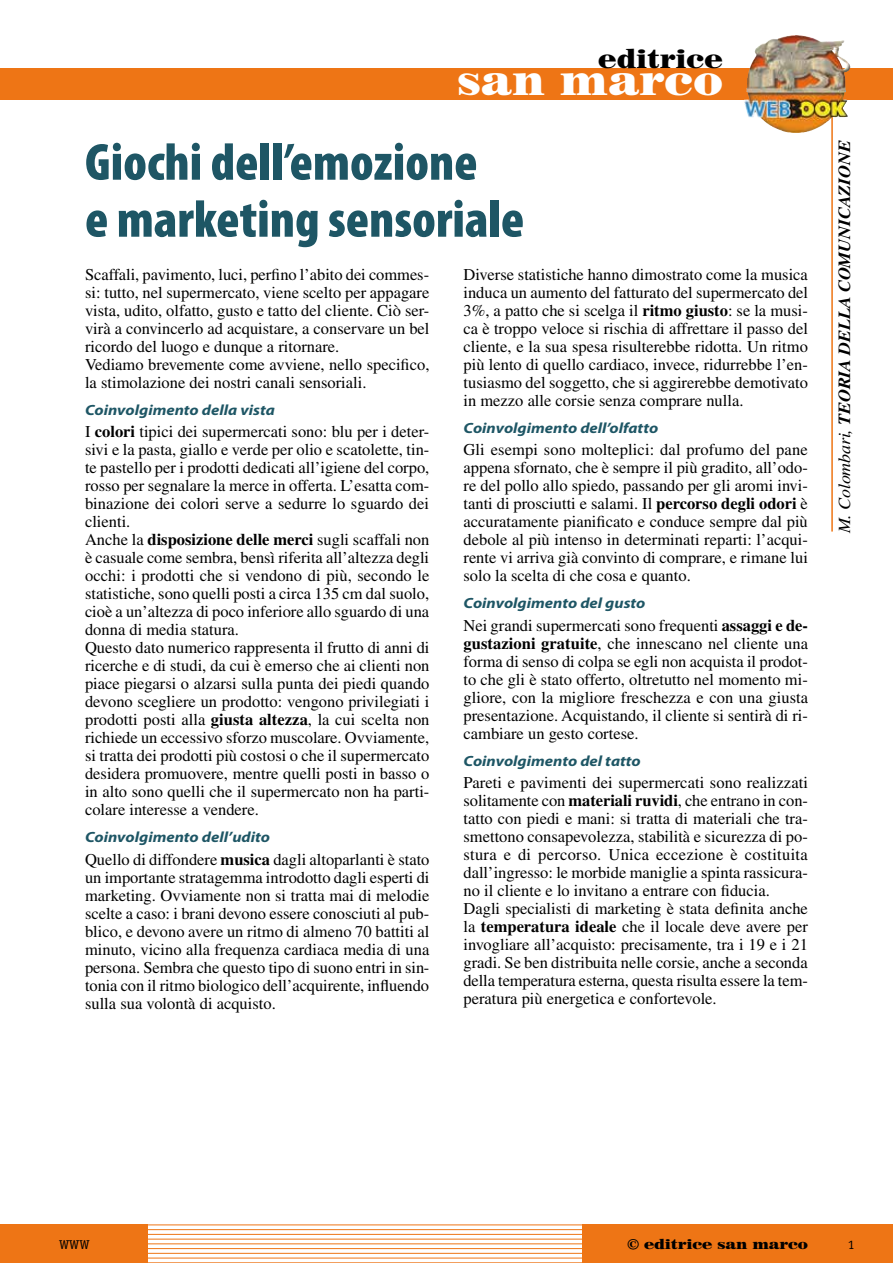
<style>
.page{position:relative;width:893px;height:1263px;background:#fff}
.page>*{position:absolute;margin:0;border:0;box-sizing:border-box;transform-origin:0 0}
._00_tit__www{font:900 condensed 52.5px/57px "Myriad Pro";color:#1e5665}
.t1{font:900 43.5px "Century 725 BT";color:#fff}
.t2{font:900 27px "Century 725 BT";color:#000}
.t3{font:italic 700 17.1px "Times LT Std";letter-spacing:-.015em;color:#000;scale:1.05 1}
._01_testo{font:16.5px/18px "Times LT Std";color:#000;text-align:justify}
._01_testo_prima_riga{font:16.5px/18px "Times LT Std";color:#000;text-align:justify}
._00_tit__sottosottop{font:italic 700 14.85px "Myriad Pro";color:#1e5665;scale:1.11 1}
.t4{font:900 14.25px "Century 725 BT";letter-spacing:-.01em;color:#000;scale:1.05 1}
.t5{font:12.9px "Officina Serif Std";color:#000;scale:1.05 1}
.s1{font-weight:700}
.s2{font-weight:400}
</style>
<div class="page">
<div style="left:0;top:1225px;width:147px;height:38px;background:#ee7515"></div>
<div style="left:583px;top:1225px;width:310px;height:38px;background:#ee7515"></div>
<hr style="left:145px;top:1224px;width:442px;height:1px;background:#ee7515">
<hr style="left:145px;top:1229px;width:442px;height:1px;background:#ee7515">
<hr style="left:145px;top:1234px;width:442px;height:1px;background:#ee7515">
<hr style="left:145px;top:1239px;width:442px;height:1px;background:#ee7515">
<hr style="left:145px;top:1243px;width:442px;height:1px;background:#ee7515">
<hr style="left:145px;top:1248px;width:442px;height:1px;background:#ee7515">
<hr style="left:145px;top:1253px;width:442px;height:1px;background:#ee7515">
<hr style="left:145px;top:1258px;width:442px;height:1px;background:#ee7515">
<hr style="left:145px;top:1262px;width:442px;height:1px;background:#ee7515">
<hr style="left:831px;top:113px;width:2px;height:418px;background:#ee7515">
<div style="left:0;top:68px;width:893px;height:32px;background:#ee7515"></div>
<img style="left:744px;top:35px;width:55px;height:98px">
<h3 class="t2" style="left:598px;top:42px;width:126px">editrice</h3>
<h2 class="t1" style="left:456px;top:53px;width:268px">san marco</h2>
<p class="_00_tit__www" style="left:85px;top:134px;width:441px">Giochi dell’emozione<br>e marketing sensoriale</p>
<p class="_01_testo_prima_riga" style="left:85px;top:265px;width:346px">Scaffali, pavimento, luci, perfino l’abito dei commes&shy;si: tutto, nel supermercato, viene scelto per appagare vista, udito, olfatto, gusto e tatto del cliente. Ciò ser&shy;virà a convincerlo ad acquistare, a conservare un bel ricordo del luogo e dunque a ritornare.</p>
<p class="_01_testo" style="left:85px;top:355px;width:346px">Vediamo brevemente come avviene, nello specifico, la stimolazione dei nostri canali sensoriali.</p>
<p class="_00_tit__sottosottop" style="left:85px;top:402px;width:173px">Coinvolgimento della vista</p>
<p class="_01_testo" style="left:85px;top:423px;width:346px">I <span class="s1">colori</span> tipici dei supermercati sono: blu per i deter&shy;sivi e la pasta, giallo e verde per olio e scatolette, tin&shy;te pastello per i prodotti dedicati all’igiene del corpo, rosso per segnalare la merce in offerta. L’esatta com&shy;binazione dei colori serve a sedurre lo sguardo dei clienti.</p>
<p class="_01_testo" style="left:85px;top:531px;width:346px">Anche la <span class="s1">disposizione delle merci</span> sugli scaffali non è casuale come sembra, bensì riferita all’altezza degli occhi: i prodotti che si vendono di più, secondo le statistiche, sono quelli posti a circa 135 cm dal suolo, cioè a un’altezza di poco inferiore allo sguardo di una donna di media statura.</p>
<p class="_01_testo" style="left:85px;top:639px;width:346px">Questo dato numerico rappresenta il frutto di anni di ricerche e di studi, da cui è emerso che ai clienti non piace piegarsi o alzarsi sulla punta dei piedi quando devono scegliere un prodotto: vengono privilegiati i prodotti posti alla <span class="s1">giusta altezza</span>, la cui scelta non richiede un eccessivo sforzo muscolare. Ovviamente, si tratta dei prodotti più costosi o che il supermercato desidera promuovere, mentre quelli posti in basso o in alto sono quelli che il supermercato non ha parti&shy;colare interesse a vendere.</p>
<p class="_00_tit__sottosottop" style="left:85px;top:829px;width:168px">Coinvolgimento dell’udito</p>
<p class="_01_testo" style="left:85px;top:850px;width:346px">Quello di diffondere <span class="s1">musica</span> dagli altoparlanti è stato un importante stratagemma introdotto dagli esperti di marketing. Ovviamente non si tratta mai di melodie scelte a caso: i brani devono essere conosciuti al pub&shy;blico, e devono avere un ritmo di almeno 70 battiti al minuto, vicino alla frequenza cardiaca media di una persona. Sembra che questo tipo di suono entri in sin&shy;tonia con il ritmo biologico dell’acquirente, influendo sulla sua volontà di acquisto.</p>
<p class="_01_testo" style="left:463px;top:265px;width:346px">Diverse statistiche hanno dimostrato come la musica induca un aumento del fatturato del supermercato del 3%, a patto che si scelga il <span class="s1">ritmo giusto</span>: se la musi&shy;ca è troppo veloce si rischia di affrettare il passo del cliente, e la sua spesa risulterebbe ridotta. Un ritmo più lento di quello cardiaco, invece, ridurrebbe l’en&shy;tusiasmo del soggetto, che si aggirerebbe demotivato in mezzo alle corsie senza comprare nulla.</p>
<p class="_00_tit__sottosottop" style="left:463px;top:420px;width:177px">Coinvolgimento dell’olfatto</p>
<p class="_01_testo" style="left:463px;top:441px;width:346px">Gli esempi sono molteplici: dal profumo del pane appena sfornato, che è sempre il più gradito, all’odo&shy;re del pollo allo spiedo, passando per gli aromi invi&shy;tanti di prosciutti e salami. Il <span class="s1">percorso degli odori</span> è accuratamente pianificato e conduce sempre dal più debole al più intenso in determinati reparti: l’acqui&shy;rente vi arriva già convinto di comprare, e rimane lui solo la scelta di che cosa e quanto.</p>
<p class="_00_tit__sottosottop" style="left:463px;top:595px;width:165px">Coinvolgimento del gusto</p>
<p class="_01_testo" style="left:463px;top:616px;width:346px">Nei grandi supermercati sono frequenti <span class="s1">assaggi e de&shy;gustazioni gratuite</span>, che innescano nel cliente una forma di senso di colpa se egli non acquista il prodot&shy;to che gli è stato offerto, oltretutto nel momento mi&shy;gliore, con la migliore freschezza e con una giusta presentazione. Acquistando, il cliente si sentirà di ri&shy;cambiare un gesto cortese.</p>
<p class="_00_tit__sottosottop" style="left:463px;top:753px;width:161px">Coinvolgimento del tatto</p>
<p class="_01_testo" style="left:463px;top:774px;width:346px">Pareti e pavimenti dei supermercati sono realizzati solitamente con <span class="s1">materiali ruvidi</span>, che entrano in con&shy;tatto con piedi e mani: si tratta di materiali che tra&shy;smettono consapevolezza, stabilità e sicurezza di po&shy;stura e di percorso. Unica eccezione è costituita dall’ingresso: le morbide maniglie a spinta rassicura&shy;no il cliente e lo invitano a entrare con fiducia.</p>
<p class="_01_testo" style="left:463px;top:900px;width:346px">Dagli specialisti di marketing è stata definita anche la <span class="s1">temperatura ideale</span> che il locale deve avere per invogliare all’acquisto: precisamente, tra i 19 e i 21 gradi. Se ben distribuita nelle corsie, anche a seconda della temperatura esterna, questa risulta essere la tem&shy;peratura più energetica e confortevole.</p>
<p class="t3" style="left:834px;top:533px;width:376px;rotate:-90deg"><span class="s2">M. Colombari,</span> TEORIA DELLA COMUNICAZIONE</p>
<p class="t4" style="left:627px;top:1235px;width:174px">© editrice san marco</p>
<p class="t5" style="left:59px;top:1237px;width:31px">WWW</p>
<p class="t5" style="left:848px;top:1237px;width:8px">1</p>
</div>
